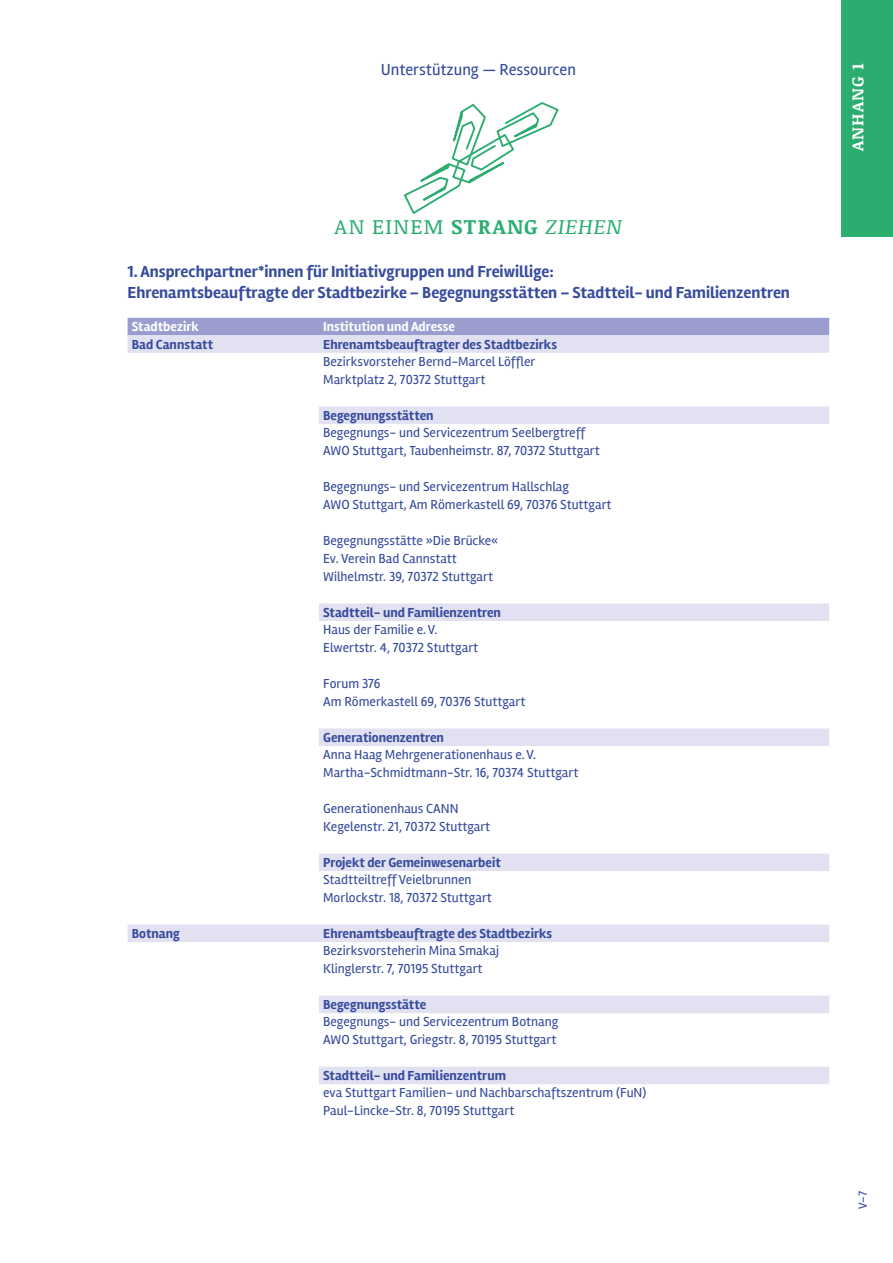
<style>
.page{position:relative;width:893px;height:1263px;background:#fff}
.page>*{position:absolute;margin:0;border:0;box-sizing:border-box;transform-origin:0 0}
.t1{font:21px "Noticia Text";letter-spacing:.065em;color:#2bad70}
.t2{font:700 16.5px/20.2px "Rambla";color:#364b9b}
.t3{font:16.5px "Rambla";color:#364b9b}
.t4{font:700 16.5px "Noticia Text";color:#fff}
.t5{font:13.5px/18px "Rambla";color:#364b9b}
.t6{font:700 13.5px "Rambla";color:#364b9b}
.t7{font:700 13.5px "Rambla";color:#fff}
.t8{font:12px "Rambla";color:#364b9b}
.s1{font-weight:700}
.s2{font-style:italic}
</style>
<div class="page">
<div style="left:842px;top:0;width:51px;height:237px;background:#2bad70"></div>
<div style="left:128px;top:318px;width:701px;height:17px;background:#9b9dcf"></div>
<svg style="left:128px;top:335px;width:701px;height:749px"></svg>
<div style="left:128px;top:924px;width:701px;height:18px;background:#e1e1f2"></div>
<svg style="left:404px;top:102px;width:155px;height:112px"></svg>
<p class="t3" style="left:381px;top:59px;width:197px">Unterstützung — Ressourcen</p>
<h1 class="t1" style="left:334px;top:212px;width:289px">AN EINEM <span class="s1">STRANG</span> <span class="s2">ZIEHEN</span></h1>
<p class="t2" style="left:128px;top:262px;width:664px">1. Ansprechpartner*innen für Initiativgruppen und Freiwillige:<br>Ehrenamtsbeauftragte der Stadtbezirke – Begegnungsstätten – Stadtteil- und Familienzentren</p>
<p class="t7" style="left:132px;top:319px;width:69px">Stadtbezirk</p>
<p class="t7" style="left:323px;top:319px;width:133px">Institution und Adresse</p>
<p class="t6" style="left:132px;top:336px;width:83px">Bad Cannstatt</p>
<p class="t6" style="left:323px;top:336px;width:235px">Ehrenamtsbeauftragter des Stadtbezirks</p>
<p class="t5" style="left:323px;top:353px;width:214px">Bezirksvorsteher Bernd-Marcel Löffler<br>Marktplatz 2, 70372 Stuttgart</p>
<p class="t6" style="left:323px;top:407px;width:112px">Begegnungsstätten</p>
<p class="t5" style="left:323px;top:424px;width:278px">Begegnungs- und Servicezentrum Seelbergtreff<br>AWO Stuttgart, Taubenheimstr. 87, 70372 Stuttgart</p>
<p class="t5" style="left:323px;top:478px;width:290px">Begegnungs- und Servicezentrum Hallschlag<br>AWO Stuttgart, Am Römerkastell 69, 70376 Stuttgart</p>
<p class="t5" style="left:323px;top:532px;width:177px">Begegnungsstätte »Die Brücke«<br>Ev. Verein Bad Cannstatt<br>Wilhelmstr. 39, 70372 Stuttgart</p>
<p class="t6" style="left:323px;top:604px;width:179px">Stadtteil- und Familienzentren</p>
<p class="t5" style="left:323px;top:621px;width:157px">Haus der Familie e.V.<br>Elwertstr. 4, 70372 Stuttgart</p>
<p class="t5" style="left:323px;top:675px;width:204px">Forum 376<br>Am Römerkastell 69, 70376 Stuttgart</p>
<p class="t6" style="left:323px;top:729px;width:122px">Generationenzentren</p>
<p class="t5" style="left:323px;top:746px;width:257px">Anna Haag Mehrgenerationenhaus e.V.<br>Martha-Schmidtmann-Str. 16, 70374 Stuttgart</p>
<p class="t5" style="left:323px;top:800px;width:169px">Generationenhaus CANN<br>Kegelenstr. 21, 70372 Stuttgart</p>
<p class="t6" style="left:323px;top:854px;width:179px">Projekt der Gemeinwesenarbeit</p>
<p class="t5" style="left:323px;top:871px;width:170px">Stadtteiltreff Veielbrunnen<br>Morlockstr. 18, 70372 Stuttgart</p>
<p class="t6" style="left:132px;top:925px;width:49px">Botnang</p>
<p class="t6" style="left:323px;top:925px;width:231px">Ehrenamtsbeauftragte des Stadtbezirks</p>
<p class="t5" style="left:323px;top:942px;width:177px">Bezirksvorsteherin Mina Smakaj<br>Klinglerstr. 7, 70195 Stuttgart</p>
<p class="t6" style="left:323px;top:996px;width:105px">Begegnungsstätte</p>
<p class="t5" style="left:323px;top:1013px;width:237px">Begegnungs- und Servicezentrum Botnang<br>AWO Stuttgart, Griegstr. 8, 70195 Stuttgart</p>
<p class="t6" style="left:323px;top:1067px;width:184px">Stadtteil- und Familienzentrum</p>
<p class="t5" style="left:323px;top:1084px;width:325px">eva Stuttgart Familien- und Nachbarschaftszentrum (FuN)<br>Paul-Lincke-Str. 8, 70195 Stuttgart</p>
<p class="t4" style="left:846px;top:151px;width:89px;rotate:-90deg">ANHANG 1</p>
<p class="t8" style="left:855px;top:1209px;width:20px;rotate:-90deg">V–7</p>
</div>
